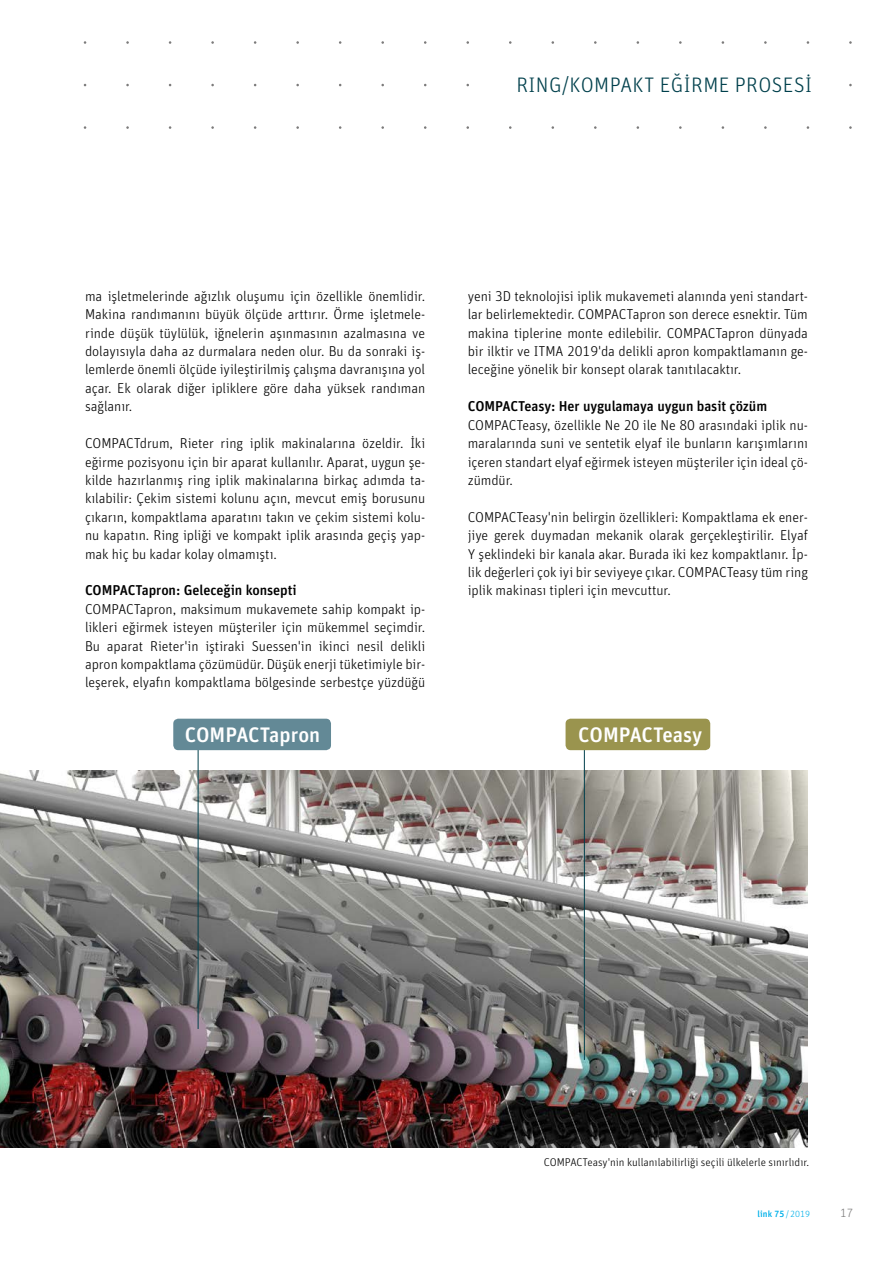
<style>
.page{position:relative;width:893px;height:1263px;background:#fff}
.page>*{position:absolute;margin:0;border:0;box-sizing:border-box;transform-origin:0 0}
.t1{font:300 21px "Unit Pro";letter-spacing:.02em;color:#00404c}
.t2{font:500 21px "Unit Pro";color:#fff}
.t3{font:300 14.25px/18.5px "Unit Pro";letter-spacing:-.005em;color:#000;text-align:justify}
.t4{font:500 14.25px "Unit Pro";letter-spacing:-.005em;color:#000}
.t5{font:300 12px "Unit Pro";color:#7c7b7b}
.t6{font:300 11.25px "Unit Pro";color:#000}
.t7{font:500 9px "Unit Pro";letter-spacing:.01em;color:#00b0e9}
.s1{font-weight:300}
</style>
<div class="page">
<img style="left:0;top:771px;width:808px;height:377px">
<hr style="left:198px;top:747px;width:1px;height:282px;background:#00404c">
<div style="left:173px;top:719px;width:158px;height:31px;background:#638996;border-radius:5px"></div>
<hr style="left:584px;top:729px;width:1px;height:331px;background:#00404c">
<div style="left:566px;top:719px;width:144px;height:31px;background:#9a944e;border-radius:5px"></div>
<h1 class="t1" style="left:516px;top:70px;width:297px">RING/KOMPAKT EĞİRME PROSESİ</h1>
<p class="t3" style="left:85px;top:286px;width:342px">ma işletmelerinde ağızlık oluşumu için özellikle önemlidir.<br>Makina randımanını büyük ölçüde arttırır. Örme işletmele&shy;rinde düşük tüylülük, iğnelerin aşınmasının azalmasına ve dolayısıyla daha az durmalara neden olur. Bu da sonraki iş&shy;lemlerde önemli ölçüde iyileştirilmiş çalışma davranışına yol açar. Ek olarak diğer ipliklere göre daha yüksek randıman sağlanır.</p>
<p class="t3" style="left:85px;top:433px;width:342px">COMPACTdrum, Rieter ring iplik makinalarına özeldir. İki eğirme pozisyonu için bir aparat kullanılır. Aparat, uygun şe&shy;kilde hazırlanmış ring iplik makinalarına birkaç adımda ta&shy;kılabilir: Çekim sistemi kolunu açın, mevcut emiş borusunu çıkarın, kompaktlama aparatını takın ve çekim sistemi kolu&shy;nu kapatın. Ring ipliği ve kompakt iplik arasında geçiş yap&shy;mak hiç bu kadar kolay olmamıştı.</p>
<p class="t4" style="left:85px;top:580px;width:213px">COMPACTapron: Geleceğin konsepti</p>
<p class="t3" style="left:85px;top:599px;width:342px">COMPACTapron, maksimum mukavemete sahip kompakt ip&shy;likleri eğirmek isteyen müşteriler için mükemmel seçimdir.<br>Bu aparat Rieter'in iştiraki Suessen'in ikinci nesil delikli apron kompaktlama çözümüdür. Düşük enerji tüketimiyle bir&shy;leşerek, elyafın kompaktlama bölgesinde serbestçe yüzdüğü</p>
<p class="t3" style="left:468px;top:286px;width:342px">yeni 3D teknolojisi iplik mukavemeti alanında yeni standart&shy;lar belirlemektedir. COMPACTapron son derece esnektir. Tüm makina tiplerine monte edilebilir. COMPACTapron dünyada bir ilktir ve ITMA 2019'da delikli apron kompaktlamanın ge&shy;leceğine yönelik bir konsept olarak tanıtılacaktır.</p>
<p class="t4" style="left:468px;top:396px;width:301px">COMPACTeasy: Her uygulamaya uygun basit çözüm</p>
<p class="t3" style="left:468px;top:415px;width:342px">COMPACTeasy, özellikle Ne 20 ile Ne 80 arasındaki iplik nu&shy;maralarında suni ve sentetik elyaf ile bunların karışımlarını içeren standart elyaf eğirmek isteyen müşteriler için ideal çö&shy;zümdür.</p>
<p class="t3" style="left:468px;top:507px;width:342px">COMPACTeasy'nin belirgin özellikleri: Kompaktlama ek ener&shy;jiye gerek duymadan mekanik olarak gerçekleştirilir. Elyaf Y şeklindeki bir kanala akar. Burada iki kez kompaktlanır. İp&shy;lik değerleri çok iyi bir seviyeye çıkar. COMPACTeasy tüm ring iplik makinası tipleri için mevcuttur.</p>
<h1 class="t2" style="left:185px;top:719px;width:137px">COMPACTapron</h1>
<h1 class="t2" style="left:578px;top:719px;width:126px">COMPACTeasy</h1>
<p class="t6" style="left:544px;top:1154px;width:267px">COMPACTeasy'nin kullanılabilirliği seçili ülkelerle sınırlıdır.</p>
<p class="t7" style="left:758px;top:1207px;width:54px">link 75 <span class="s1">/2019</span></p>
<p class="t5" style="left:840px;top:1205px;width:15px">17</p>
</div>
